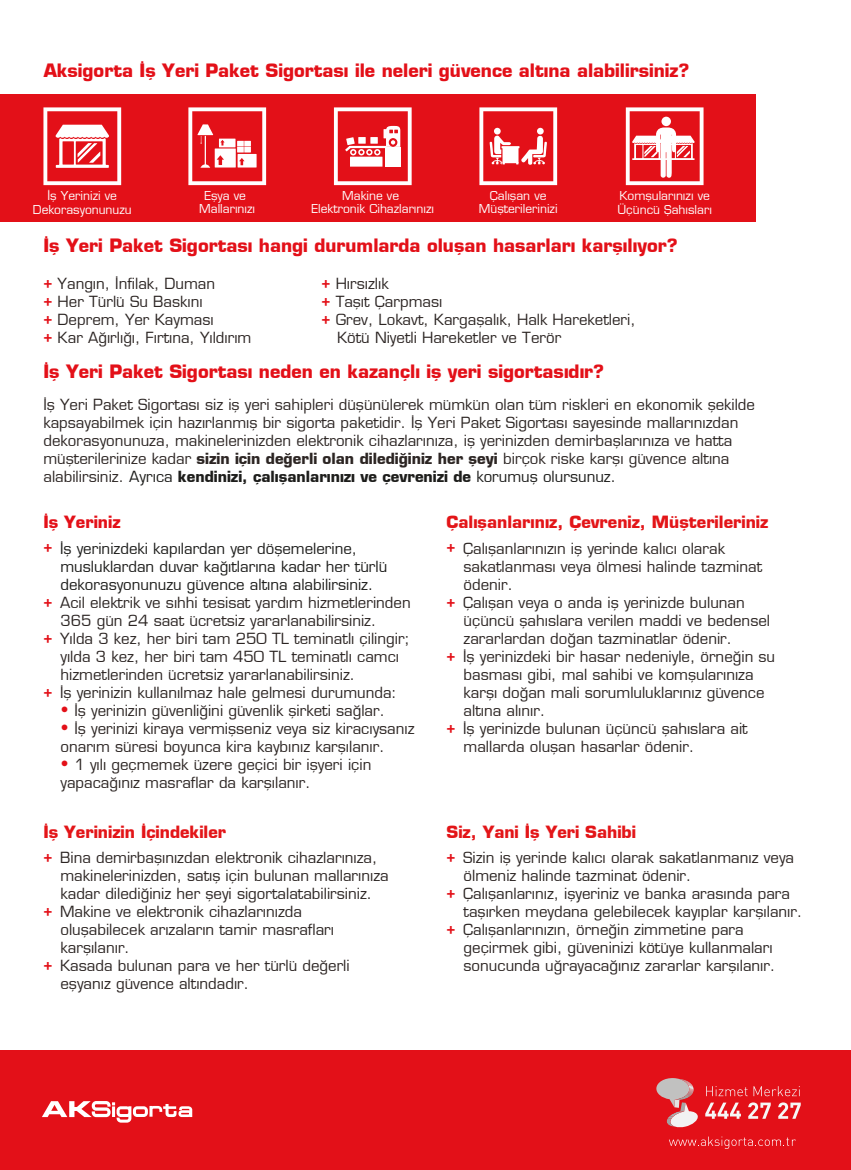
<style>
.page{position:relative;width:851px;height:1170px;background:#fff}
.page>*{position:absolute;margin:0;border:0;box-sizing:border-box;transform-origin:0 0}
.t1{font:700 18px "Eurostile";color:#e31018}
.t2{font:700 16.5px "Eurostile";color:#e31518}
.t3{font:700 16.5px "Eurostile";color:#e31018}
.t4{font:15px/18px "Eurostile";color:#2c2523}
.t5{font:15px "Eurostile";color:#1d1d1b}
.t6{font:12px/13.5px "Eurostile";color:#fff;text-align:center}
.s1{font-weight:700;color:#e31018}
.s2{font-weight:700}
.s3{color:#1d1d1b}
.s4{font-weight:700;color:#1d1d1b}
</style>
<div class="page">
<div style="left:0;top:94px;width:755px;height:128px;background:#e31018"></div>
<svg style="left:43px;top:107px;width:78px;height:78px"></svg>
<svg style="left:188px;top:107px;width:78px;height:78px"></svg>
<svg style="left:334px;top:107px;width:77px;height:78px"></svg>
<svg style="left:479px;top:107px;width:78px;height:78px"></svg>
<svg style="left:625px;top:107px;width:78px;height:78px"></svg>
<div style="left:0;top:1050px;width:850px;height:119px;background:#e31018"></div>
<svg style="left:42px;top:1101px;width:150px;height:21px"></svg>
<svg style="left:669px;top:1136px;width:126px;height:12px"></svg>
<svg style="left:656px;top:1078px;width:42px;height:50px"></svg>
<svg style="left:705px;top:1102px;width:35px;height:16px"></svg>
<svg style="left:748px;top:1102px;width:22px;height:16px"></svg>
<svg style="left:778px;top:1102px;width:22px;height:16px"></svg>
<svg style="left:706px;top:1086px;width:41px;height:10px"></svg>
<svg style="left:753px;top:1086px;width:46px;height:10px"></svg>
<p class="t1" style="left:44px;top:59px;width:647px">Aksigorta İş Yeri Paket Sigortası ile neleri güvence altına alabilirsiniz?</p>
<p class="t6" style="left:33px;top:188px;width:100px;line-height:14.4px">İş Yerinizi ve<br>Dekorasyonunuzu</p>
<p class="t6" style="left:617px;top:188px;width:96px;line-height:14.4px;text-align:left">Komşularınızı ve<br>Üçüncü Şahısları</p>
<p class="t6" style="left:199px;top:188px;width:57px">Eşya ve<br>Mallarınızı</p>
<p class="t6" style="left:311px;top:188px;width:124px">Makine ve<br>Elektronik Cihazlarınızı</p>
<p class="t6" style="left:479px;top:188px;width:80px">Çalışan ve<br>Müşterilerinizi</p>
<p class="t1" style="left:43px;top:235px;width:635px">İş Yeri Paket Sigortası hangi durumlarda oluşan hasarları karşılıyor?</p>
<p class="t4" style="left:43px;top:274px;width:209px"><span class="s1">+</span> Yang›n, İnfilak, Duman<br><span class="s1">+</span> Her Türlü Su Bask›n›<br><span class="s1">+</span> Deprem, Yer Kaymas›<br><span class="s1">+</span> Kar A¤›rl›¤›, F›rt›na, Y›ld›r›m</p>
<p class="t4" style="left:321px;top:274px;width:69px"><span class="s1">+</span> H›rs›zl›k</p>
<p class="t4" style="left:321px;top:292px;width:122px"><span class="s1">+</span> Tafl›t Çarpmas›</p>
<p class="t4" style="left:321px;top:310px;width:315px"><span class="s1">+</span> Grev, Lokavt, Kargaflal›k, Halk Hareketleri,</p>
<p class="t4" style="left:337px;top:328px;width:226px">Kötü Niyetli Hareketler ve Terör</p>
<p class="t1" style="left:43px;top:360px;width:562px">İş Yeri Paket Sigortası neden en kazançlı iş yeri sigortasıdır?</p>
<p class="t4" style="left:43px;top:396px;width:713px">İş Yeri Paket Sigortası siz iş yeri sahipleri düşünülerek mümkün olan tüm riskleri en ekonomik şekilde kapsayabilmek için hazırlanmış bir sigorta paketidir. İş Yeri Paket Sigortası sayesinde mallarınızdan dekorasyonunuza, makinelerinizden elektronik cihazlarınıza, iş yerinizden demirbaşlarınıza ve hatta müşterilerinize kadar <span class="s2">sizin için değerli olan dilediğiniz her şeyi</span> birçok riske karşı güvence altına alabilirsiniz. <span class="s3">Ayr›ca</span> <span class="s4">kendinizi, çal›flanlar›n›z› ve çevrenizi de</span> <span class="s3">korumuş olursunuz.</span></p>
<p class="t3" style="left:43px;top:512px;width:79px">İş Yeriniz</p>
<p class="t5" style="left:43px;top:539px;width:315px"><span class="s1">+</span> İş yerinizdeki kapılardan yer döşemelerine,</p>
<p class="t5" style="left:60px;top:557px;width:328px">musluklardan duvar kağıtlarına kadar her türlü</p>
<p class="t5" style="left:60px;top:575px;width:314px">dekorasyonunuzu güvence altına alabilirsiniz.</p>
<p class="t4" style="left:43px;top:593px;width:369px"><span class="s1">+</span> Acil elektrik ve sıhhi tesisat yardım hizmetlerinden</p>
<p class="t4" style="left:60px;top:611px;width:317px">365 gün 24 saat ücretsiz yararlanabilirsiniz.</p>
<p class="t4" style="left:43px;top:629px;width:368px"><span class="s1">+</span> Yılda 3 kez, her biri tam 250 TL teminatlı çilingir;</p>
<p class="t4" style="left:60px;top:647px;width:340px">yılda 3 kez, her biri tam 450 TL teminatlı camcı</p>
<p class="t4" style="left:60px;top:665px;width:296px">hizmetlerinden ücretsiz yararlanabilirsiniz.</p>
<p class="t4" style="left:43px;top:683px;width:355px"><span class="s1">+</span> İş yerinizin kullanılmaz hale gelmesi durumunda:</p>
<p class="t4" style="left:60px;top:701px;width:326px"><span class="s1">•</span> İş yerinizin güvenliğini güvenlik şirketi sağlar.</p>
<p class="t4" style="left:60px;top:719px;width:356px"><span class="s1">•</span> İş yerinizi kiraya vermişseniz veya siz kiracıysanız onarım süresi boyunca kira kaybınız karşılanır.</p>
<p class="t4" style="left:60px;top:755px;width:313px"><span class="s1">•</span> 1 yılı geçmemek üzere geçici bir işyeri için yapacağınız masraflar da karşılanır.</p>
<p class="t2" style="left:43px;top:821px;width:184px">İş Yerinizin İçindekiler</p>
<p class="t4" style="left:43px;top:848px;width:335px"><span class="s1">+</span> Bina demirbaşınızdan elektronik cihazlarınıza,</p>
<p class="t4" style="left:60px;top:866px;width:330px">makinelerinizden, satış için bulunan mallarınıza</p>
<p class="t4" style="left:60px;top:884px;width:313px">kadar dilediğiniz her şeyi sigortalatabilirsiniz.</p>
<p class="t4" style="left:43px;top:902px;width:260px"><span class="s1">+</span> Makine ve elektronik cihazlarınızda</p>
<p class="t4" style="left:60px;top:920px;width:275px">oluşabilecek arızaların tamir masrafları</p>
<p class="t4" style="left:60px;top:938px;width:71px">karşılanır.</p>
<p class="t4" style="left:43px;top:956px;width:308px"><span class="s1">+</span> Kasada bulunan para ve her türlü değerli</p>
<p class="t4" style="left:60px;top:974px;width:190px">eşyanız güvence altındadır.</p>
<p class="t2" style="left:446px;top:512px;width:323px">Çalışanlarınız, Çevreniz, Müşterileriniz</p>
<p class="t4" style="left:446px;top:539px;width:280px"><span class="s1">+</span> Çalışanlarınızın iş yerinde kalıcı olarak</p>
<p class="t4" style="left:463px;top:557px;width:300px">sakatlanması veya ölmesi halinde tazminat</p>
<p class="t4" style="left:463px;top:575px;width:51px">ödenir.</p>
<p class="t4" style="left:446px;top:593px;width:300px"><span class="s1">+</span> Çalışan veya o anda iş yerinizde bulunan</p>
<p class="t4" style="left:463px;top:611px;width:308px">üçüncü şahıslara verilen maddi ve bedensel</p>
<p class="t4" style="left:463px;top:629px;width:270px">zararlardan doğan tazminatlar ödenir.</p>
<p class="t4" style="left:446px;top:647px;width:330px"><span class="s1">+</span> İş yerinizdeki bir hasar nedeniyle, örneğin su</p>
<p class="t4" style="left:463px;top:665px;width:291px">basması gibi, mal sahibi ve komşularınıza</p>
<p class="t4" style="left:463px;top:683px;width:302px">karşı doğan mali sorumluluklarınız güvence</p>
<p class="t4" style="left:463px;top:701px;width:83px">altına alınır.</p>
<p class="t4" style="left:446px;top:719px;width:303px"><span class="s1">+</span> İş yerinizde bulunan üçüncü şahıslara ait</p>
<p class="t4" style="left:463px;top:737px;width:232px">mallarda oluşan hasarlar ödenir.</p>
<p class="t2" style="left:446px;top:821px;width:191px">Siz, Yani İş Yeri Sahibi</p>
<p class="t4" style="left:446px;top:848px;width:349px"><span class="s1">+</span> Sizin iş yerinde kalıcı olarak sakatlanmanız veya</p>
<p class="t4" style="left:463px;top:866px;width:229px">ölmeniz halinde tazminat ödenir.</p>
<p class="t4" style="left:446px;top:884px;width:345px"><span class="s1">+</span> Çalışanlarınız, işyeriniz ve banka arasında para</p>
<p class="t4" style="left:463px;top:902px;width:340px">taşırken meydana gelebilecek kayıplar karşılanır.</p>
<p class="t4" style="left:446px;top:920px;width:299px"><span class="s1">+</span> Çalışanlarınızın, örneğin zimmetine para</p>
<p class="t4" style="left:463px;top:938px;width:310px">geçirmek gibi, güveninizi kötüye kullanmaları</p>
<p class="t4" style="left:463px;top:956px;width:313px">sonucunda uğrayacağınız zararlar karşılanır.</p>
</div>
